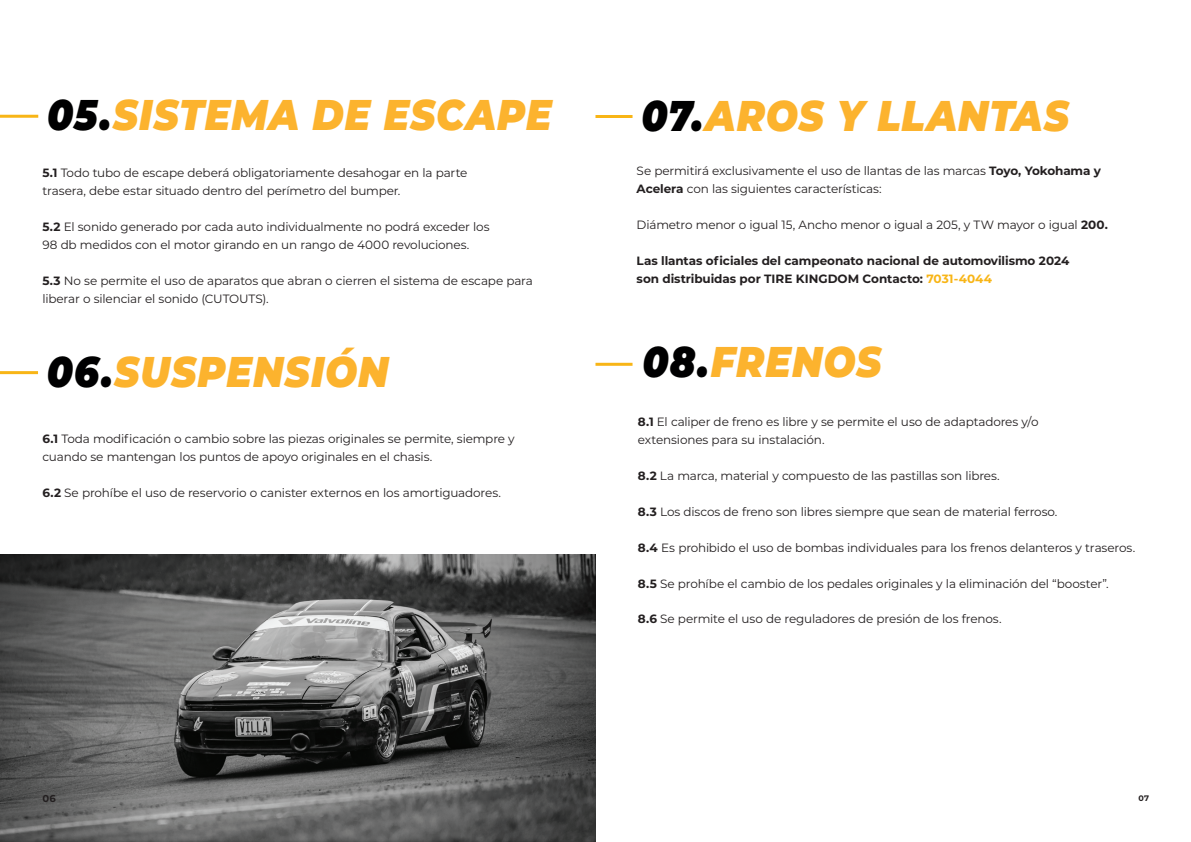
<style>
.page{position:relative;width:1191px;height:842px;background:#fff}
.page>*{position:absolute;margin:0;border:0;box-sizing:border-box;transform-origin:0 0}
.t1{font:italic 900 42.9px "Montserrat";letter-spacing:.025em;color:#fcb32e;scale:.88 1}
.t2{font:12px/18px "Montserrat";letter-spacing:-.015em;color:#231f20}
.t3{font:700 12px/18px "Montserrat";letter-spacing:-.005em;color:#231f20}
.t4{font:700 10px "Montserrat";color:#231f20}
.t5{font:700 8px "Montserrat";color:#231f20}
.s1{color:#000001}
.s2{font-weight:700}
.s3{color:#f8b516}
</style>
<div class="page">
<img style="left:0;top:554px;width:595px;height:288px">
<hr style="left:0;top:115px;width:38px;height:3px;background:#f8b516">
<hr style="left:0;top:371px;width:38px;height:3px;background:#f8b516">
<hr style="left:595px;top:115px;width:37px;height:3px;background:#f8b516">
<hr style="left:595px;top:363px;width:37px;height:3px;background:#f8b516">
<h1 class="t1" style="left:47px;top:83px;width:575px"><span class="s1">05.</span>SISTEMA DE ESCAPE</h1>
<h1 class="t1" style="left:641px;top:83px;width:487px"><span class="s1">07.</span>AROS Y LLANTAS</h1>
<p class="t2" style="left:42px;top:164px;width:426px"><span class="s2">5.1</span> Todo tubo de escape deberá obligatoriamente desahogar en la parte trasera, debe estar situado dentro del perímetro del bumper.</p>
<p class="t2" style="left:42px;top:218px;width:448px"><span class="s2">5.2</span> El sonido generado por cada auto individualmente no podrá exceder los<br>98 db medidos con el motor girando en un rango de 4000 revoluciones.</p>
<p class="t2" style="left:42px;top:272px;width:492px"><span class="s2">5.3</span> No se permite el uso de aparatos que abran o cierren el sistema de escape para liberar o silenciar el sonido (CUTOUTS).</p>
<p class="t2" style="left:636px;top:161px;width:466px">Se permitirá exclusivamente el uso de llantas de las marcas <span class="s2">Toyo, Yokohama y<br>Acelera</span> con las siguientes características:</p>
<p class="t2" style="left:636px;top:215px;width:473px">Diámetro menor o igual 15, Ancho menor o igual a 205, y TW mayor o igual <span class="s2">200.</span></p>
<p class="t3" style="left:636px;top:251px;width:434px">Las llantas oficiales del campeonato nacional de automovilismo 2024 son distribuidas por TIRE KINGDOM Contacto: <span class="s3">7031-4044</span></p>
<h1 class="t1" style="left:47px;top:339px;width:390px"><span class="s1">06.</span>SUSPENSIÓN</h1>
<p class="t2" style="left:42px;top:429px;width:474px"><span class="s2">6.1</span> Toda modificación o cambio sobre las piezas originales se permite, siempre y cuando se mantengan los puntos de apoyo originales en el chasis.</p>
<p class="t2" style="left:42px;top:483px;width:460px"><span class="s2">6.2</span> Se prohíbe el uso de reservorio o canister externos en los amortiguadores.</p>
<h1 class="t1" style="left:642px;top:329px;width:273px"><span class="s1">08.</span>FRENOS</h1>
<p class="t2" style="left:638px;top:412px;width:402px"><span class="s2">8.1</span> El caliper de freno es libre y se permite el uso de adaptadores y/o extensiones para su instalación.</p>
<p class="t2" style="left:638px;top:466px;width:363px"><span class="s2">8.2</span> La marca, material y compuesto de las pastillas son libres.</p>
<p class="t2" style="left:638px;top:502px;width:421px"><span class="s2">8.3</span> Los discos de freno son libres siempre que sean de material ferroso.</p>
<p class="t2" style="left:638px;top:538px;width:499px"><span class="s2">8.4</span> Es prohibido el uso de bombas individuales para los frenos delanteros y traseros.</p>
<p class="t2" style="left:638px;top:574px;width:472px"><span class="s2">8.5</span> Se prohíbe el cambio de los pedales originales y la eliminación del “booster”.</p>
<p class="t2" style="left:638px;top:609px;width:365px"><span class="s2">8.6</span> Se permite el uso de reguladores de presión de los frenos.</p>
<p class="t4" style="left:42px;top:792px;width:15px">06</p>
<p class="t5" style="left:1138px;top:792px;width:12px">07</p>
</div>
